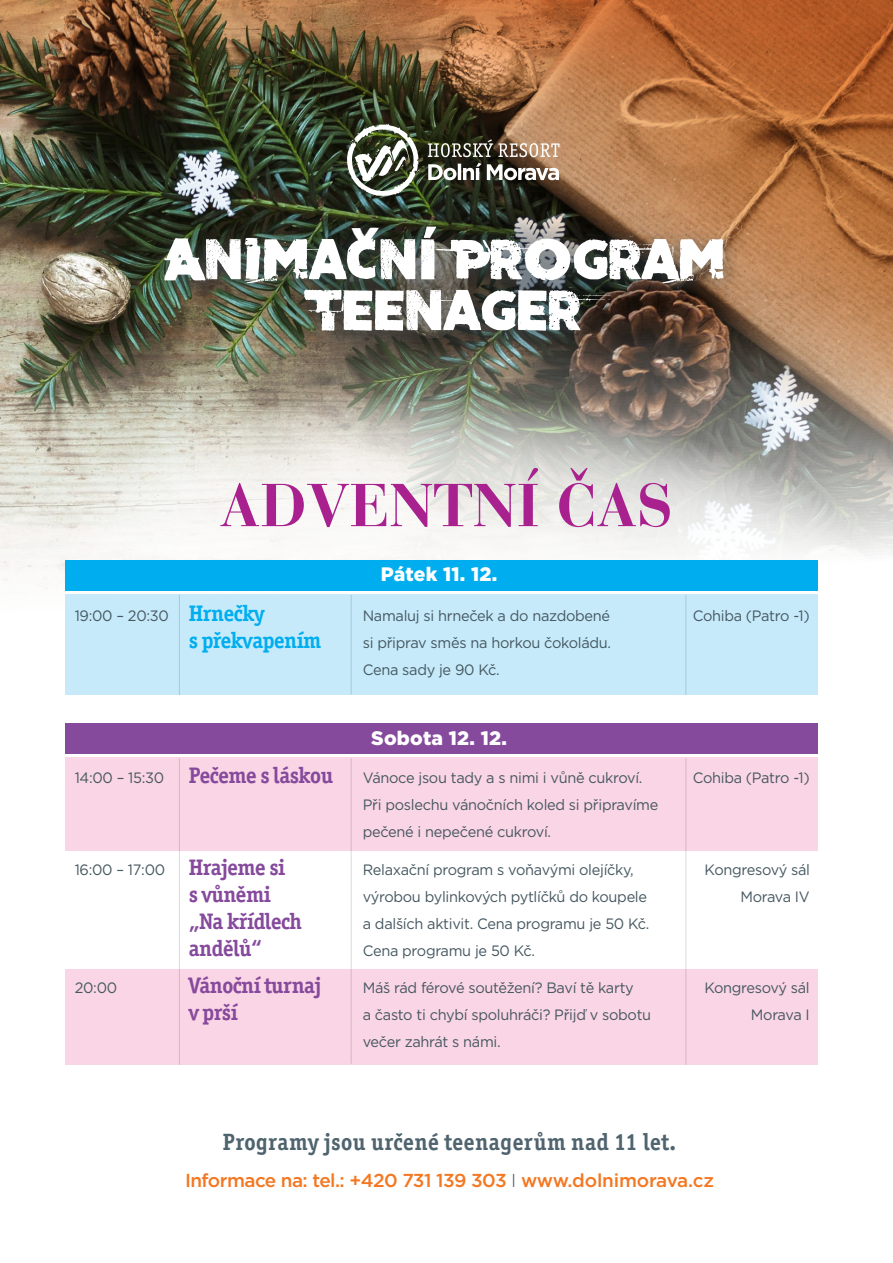
<style>
.page{position:relative;width:893px;height:1263px;background:#fff}
.page>*{position:absolute;margin:0;border:0;box-sizing:border-box;transform-origin:0 0}
.t1{font:700 60px "Bauer Bodoni CE";color:#a9218e}
.t2{font:58.95px "Cutthecrap";color:#fff;scale:1.08 1}
.t3{font:700 23.7px "Officina Ser Itc TCE";letter-spacing:.02em;color:#4f646e;scale:.95 1}
.t4{font:700 22.5px "Officina Ser Itc TCE";letter-spacing:-.02em;color:#864a9d}
.t5{font:700 22.5px "Officina Ser Itc TCE";letter-spacing:-.02em;color:#00aeef}
.t6{font:22.2px "Cutthecrap";color:#fff;scale:2.18 1}
.t7{font:900 19.5px "Gotham";letter-spacing:.01em;color:#fff}
.t8{font:500 18.75px "Gotham";letter-spacing:-.03em;color:#f47721}
.t9{font:15px "Gotham";letter-spacing:-.02em;color:#455760}
.s1{font-family:"Officina Ser Itc TCE";font-weight:700;font-size:22.5px;color:#00aeef}
.s2{font-family:"Gotham";font-weight:400;font-size:15px;color:#455760}
.s3{font-family:"Officina Ser Itc TCE";font-weight:700;font-size:22.5px;color:#864a9d}
.s4{font-weight:300;color:#455760}
</style>
<div class="page">
<img style="left:0;top:256px;width:135px;height:333px">
<svg style="left:47px;top:377px;width:88px;height:381px"></svg>
<img style="left:135px;top:256px;width:758px;height:502px">
<img style="left:0;top:0;width:893px;height:256px">
<img style="left:0;top:0;width:759px;height:203px">
<div style="left:147px;top:213px;width:594px;height:140px;background:#4c606a;opacity:.52"></div>
<img style="left:346px;top:124px;width:74px;height:72px">
<svg style="left:428px;top:163px;width:131px;height:17px"></svg>
<svg style="left:428px;top:139px;width:131px;height:18px;background:#847764"></svg>
<div style="left:65px;top:594px;width:753px;height:101px;background:#c6eafa"></div>
<div style="left:65px;top:560px;width:753px;height:30px;background:#00aeef"></div>
<hr style="left:179px;top:595px;width:1px;height:100px;background:#231f20">
<hr style="left:351px;top:595px;width:1px;height:100px;background:#231f20">
<hr style="left:685px;top:595px;width:1px;height:100px;background:#231f20">
<div style="left:65px;top:758px;width:753px;height:93px;background:#fad5e5"></div>
<div style="left:65px;top:723px;width:753px;height:30px;background:#864a9d"></div>
<div style="left:65px;top:969px;width:753px;height:96px;background:#fad5e5"></div>
<hr style="left:179px;top:758px;width:1px;height:307px;background:#231f20">
<hr style="left:351px;top:758px;width:1px;height:306px;background:#231f20">
<hr style="left:685px;top:758px;width:1px;height:307px;background:#231f20">
<p class="t2" style="left:165px;top:226px;width:520px">ANIMACČNÍ PROGRAM</p>
<p class="t2" style="left:309px;top:277px;width:281px">TEENAGER</p>
<p class="t6" style="left:351px;top:223px;width:15px">V</p>
<p class="t1" style="left:220px;top:468px;width:455px">ADVENTNÍ ČAS</p>
<p class="t7" style="left:381px;top:561px;width:118px">Pátek 11. 12.</p>
<p class="t9" style="left:75px;top:606px;width:191px">19:00 – 20:30 <span class="s1">Hrnečky</span></p>
<p class="t9" style="left:363px;top:606px;width:249px">Namaluj si hrneček a do nazdobené</p>
<p class="t9" style="left:693px;top:606px;width:119px">Cohiba (Patro -1)</p>
<p class="t5" style="left:189px;top:627px;width:134px">s překvapením</p>
<p class="t9" style="left:363px;top:633px;width:250px">si připrav směs na horkou čokoládu.</p>
<p class="t9" style="left:363px;top:660px;width:138px">Cena sady je 90 Kč.</p>
<p class="t7" style="left:371px;top:725px;width:137px">Sobota 12. 12.</p>
<p class="t4" style="left:75px;top:762px;width:260px"><span class="s2">14:00 – 15:30</span> Pečeme s láskou</p>
<p class="t9" style="left:363px;top:768px;width:281px">Vánoce jsou tady a s nimi i vůně cukroví.</p>
<p class="t9" style="left:693px;top:768px;width:119px">Cohiba (Patro -1)</p>
<p class="t9" style="left:363px;top:795px;width:297px">Při poslechu vánočních koled si připravíme</p>
<p class="t9" style="left:363px;top:822px;width:190px">pečené i nepečené cukroví.</p>
<p class="t9" style="left:75px;top:860px;width:212px">16:00 – 17:00 <span class="s3">Hrajeme si</span></p>
<p class="t9" style="left:363px;top:860px;width:272px">Relaxační program s voňavými olejíčky,</p>
<p class="t9" style="left:705px;top:860px;width:107px">Kongresový sál</p>
<p class="t4" style="left:189px;top:880px;width:83px">s vůněmi</p>
<p class="t9" style="left:363px;top:887px;width:286px">výrobou bylinkových pytlíčků do koupele</p>
<p class="t9" style="left:740px;top:887px;width:71px">Morava IV</p>
<p class="t4" style="left:189px;top:907px;width:115px">„Na křídlech</p>
<p class="t9" style="left:363px;top:914px;width:288px">a dalších aktivit. Cena programu je 50 Kč.</p>
<p class="t4" style="left:189px;top:934px;width:75px">andělů“</p>
<p class="t9" style="left:363px;top:941px;width:174px">Cena programu je 50 Kč.</p>
<p class="t9" style="left:75px;top:978px;width:44px">20:00</p>
<p class="t4" style="left:189px;top:972px;width:134px">Vánoční turnaj</p>
<p class="t9" style="left:363px;top:978px;width:273px">Máš rád férové soutěžení? Baví tě karty</p>
<p class="t9" style="left:704px;top:978px;width:107px">Kongresový sál</p>
<p class="t4" style="left:189px;top:999px;width:50px">v prší</p>
<p class="t9" style="left:363px;top:1005px;width:290px">a často ti chybí spoluhráči? Přijď v sobotu</p>
<p class="t9" style="left:751px;top:1005px;width:60px">Morava I</p>
<p class="t9" style="left:363px;top:1032px;width:139px">večer zahrát s námi.</p>
<p class="t3" style="left:223px;top:1127px;width:479px">Programy jsou určené teenagerům nad 11 let.</p>
<p class="t8" style="left:185px;top:1168px;width:530px">Informace na: tel.: +420 731 139 303 <span class="s4">I</span> www.dolnimorava.cz</p>
</div>
